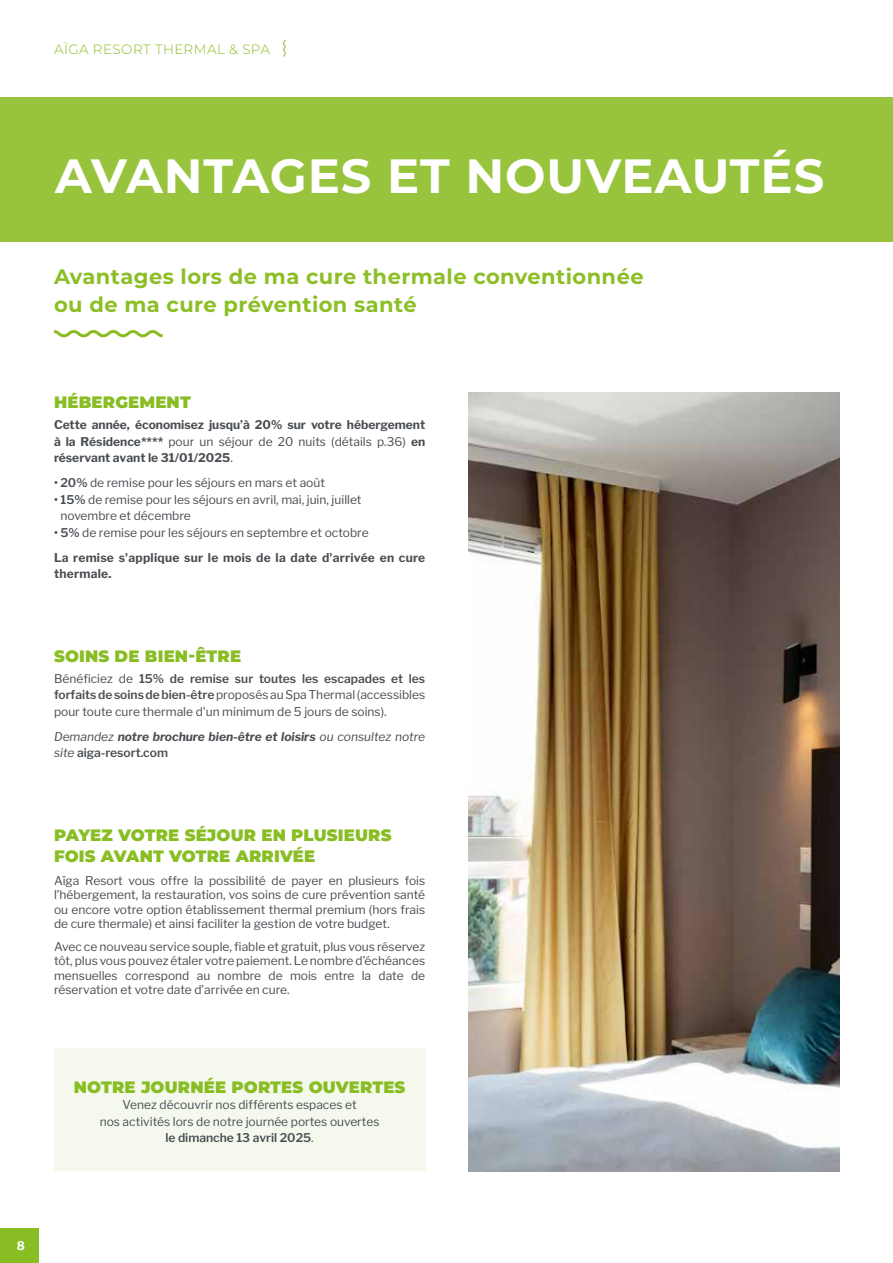
<style>
.page{position:relative;width:893px;height:1263px;background:#fff}
.page>*{position:absolute;margin:0;border:0;box-sizing:border-box;transform-origin:0 0}
.t1{font:700 48px "Montserrat";letter-spacing:.02em;color:#fff}
.t2{font:700 21px/28.2px "Montserrat";letter-spacing:.02em;color:#8cbe26}
.t3{font:900 16.5px/21px "Montserrat";letter-spacing:.01em;color:#89bd24}
.t4{font:300 13.5px "Montserrat";letter-spacing:.03em;color:#89bd24}
.t5{font:12px/14.4px "Libre Franklin";color:#484d52;text-align:justify}
.t6{font:700 12px/16.5px "Libre Franklin";color:#484d52;text-align:justify}
.t7{font:700 12px/25px "Libre Franklin";letter-spacing:.02em;color:#484d52}
.t8{font:italic 700 12px/16.5px "Libre Franklin";color:#484d52}
.t9{font:700 12px "Libre Franklin";color:#fff}
.s1{font-weight:400}
.s2{font-weight:600}
.s3{font-weight:600;font-style:normal}
</style>
<div class="page">
<div style="left:0;top:1229px;width:38px;height:34px;background:#89bd24"></div>
<svg style="left:283px;top:40px;width:3px;height:17px"></svg>
<div style="left:54px;top:1048px;width:371px;height:123px;background:#f5f9ed"></div>
<svg style="left:53px;top:330px;width:110px;height:8px"></svg>
<div style="left:0;top:97px;width:893px;height:145px;background:#97c43c"></div>
<img style="left:469px;top:392px;width:371px;height:779px">
<p class="t4" style="left:54px;top:42px;width:217px">AÏGA RESORT THERMAL &amp; SPA</p>
<h1 class="t1" style="left:55px;top:148px;width:770px">AVANTAGES ET NOUVEAUTÉS</h1>
<h2 class="t2" style="left:54px;top:262px;width:591px">Avantages lors de ma cure thermale conventionnée ou de ma cure prévention santé</h2>
<h3 class="t3" style="left:54px;top:392px;width:138px">HÉBERGEMENT</h3>
<p class="t6" style="left:54px;top:417px;width:373px">Cette année, économisez jusqu’à 20% sur votre hébergement à la Résidence**** <span class="s1">pour un séjour de 20 nuits (détails p.36)</span> en réservant avant le 31/01/2025<span class="s1">.</span></p>
<p class="t5" style="left:54px;top:476px;width:273px"><span class="s2">• 20%</span> de remise pour les séjours en mars et août</p>
<p class="t5" style="left:60px;top:492px;width:303px;line-height:16.5px;text-indent:-6px"><span class="s2">• 15%</span> de remise pour les séjours en avril, mai, juin, juillet novembre et décembre</p>
<p class="t7" style="left:54px;top:520px;width:373px"><span class="s2">• 5%</span> <span class="s1">de remise pour les séjours en septembre et octobre<br></span>La remise s'applique sur le mois de la date d'arrivée en cure</p>
<p class="t7" style="left:54px;top:562px;width:59px">thermale.</p>
<h3 class="t3" style="left:54px;top:645px;width:189px">SOINS DE BIEN-ÊTRE</h3>
<p class="t5" style="left:54px;top:670px;width:373px;line-height:16.5px">Bénéficiez de <span class="s2">15% de remise sur toutes les escapades et les forfaits de soins de bien-être</span> proposés au Spa Thermal (accessibles pour toute cure thermale d'un minimum de 5 jours de soins).</p>
<p class="t8" style="left:54px;top:728px;width:373px"><span class="s1">Demandez</span> notre brochure bien-être et loisirs <span class="s1">ou consultez notre site</span> <span class="s3">aiga-resort.com</span></p>
<h3 class="t3" style="left:54px;top:824px;width:339px">PAYEZ VOTRE SÉJOUR EN PLUSIEURS<br>FOIS AVANT VOTRE ARRIVÉE</h3>
<p class="t5" style="left:54px;top:873px;width:373px">Aïga Resort vous offre la possibilité de payer en plusieurs fois l’hébergement, la restauration, vos soins de cure prévention santé ou encore votre option établissement thermal premium (hors frais de cure thermale) et ainsi faciliter la gestion de votre budget.</p>
<p class="t5" style="left:54px;top:939px;width:373px">Avec ce nouveau service souple, fiable et gratuit, plus vous réservez tôt, plus vous pouvez étaler votre paiement. Le nombre d’échéances mensuelles correspond au nombre de mois entre la date de réservation et votre date d’arrivée en cure.</p>
<h3 class="t3" style="left:74px;top:1076px;width:333px">NOTRE JOURNÉE PORTES OUVERTES</h3>
<p class="t5" style="left:100px;top:1097px;width:281px;line-height:16.5px;text-align:center">Venez découvrir nos différents espaces et<br>nos activités lors de notre journée portes ouvertes <span class="s2">le dimanche 13 avril 2025</span>.</p>
<p class="t9" style="left:17px;top:1240px;width:10px">8</p>
</div>
